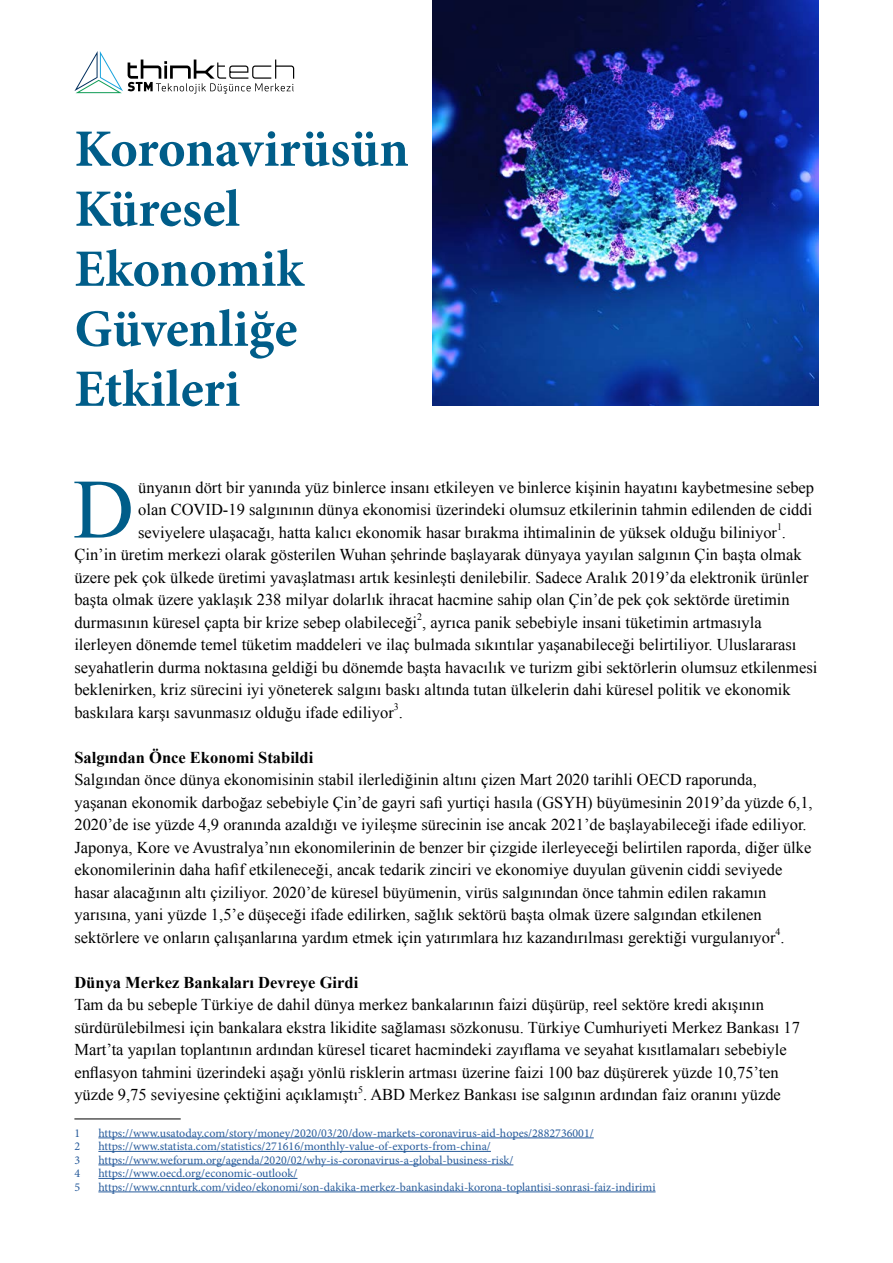
<style>
.page{position:relative;width:893px;height:1263px;background:#fff}
.page>*{position:absolute;margin:0;border:0;box-sizing:border-box;transform-origin:0 0}
.t1{font:84.45px "Times New Roman";color:#005d89}
.t2{font:700 52.5px/60px "Minion Pro";color:#005d89}
.t3{font:16.5px/22.5px "Times New Roman";color:#000}
.t4{font:700 16.5px "Times New Roman";color:#000}
.t5{font:12px "Minion Pro";color:#275b9b}
.t6{font:9.9px "Times New Roman";color:#000}
.s1{font-size:16.5px}
</style>
<div class="page">
<svg style="left:74px;top:51px;width:220px;height:43px"></svg>
<hr style="left:74px;top:1119px;width:107px;height:1px;background:#000">
<hr style="left:98px;top:1137px;width:496px;height:1px;background:#275b9b">
<hr style="left:98px;top:1151px;width:393px;height:1px;background:#275b9b">
<hr style="left:98px;top:1164px;width:415px;height:1px;background:#275b9b">
<hr style="left:98px;top:1178px;width:199px;height:1px;background:#275b9b">
<hr style="left:98px;top:1191px;width:557px;height:1px;background:#275b9b">
<img style="left:432px;top:0;width:387px;height:405px">
<h2 class="t2" style="left:74px;top:118px;width:336px">Koronavirüsün<br>Küresel<br>Ekonomik<br>Güvenliğe<br>Etkileri</h2>
<h1 class="t1" style="left:73px;top:452px;width:62px">D</h1>
<p class="t3" style="left:138px;top:475px;width:677px;text-align:justify">ünyanın dört bir yanında yüz binlerce insanı etkileyen ve binlerce kişinin hayatını kaybetmesine sebep olan COVID-19 salgınının dünya ekonomisi üzerindeki olumsuz etkilerinin tahmin edilenden de ciddi seviyelere ulaşacağı, hatta kalıcı ekonomik hasar bırakma ihtimalinin de yüksek olduğu biliniyor .</p>
<p class="t6" style="left:777px;top:520px;width:6px">1</p>
<p class="t3" style="left:74px;top:543px;width:736px">Çin’in üretim merkezi olarak gösterilen Wuhan şehrinde başlayarak dünyaya yayılan salgının Çin başta olmak üzere pek çok ülkede üretimi yavaşlatması artık kesinleşti denilebilir. Sadece Aralık 2019’da elektronik ürünler başta olmak üzere yaklaşık 238 milyar dolarlık ihracat hacmine sahip olan Çin’de pek çok sektörde üretimin durmasının küresel çapta bir krize sebep olabileceği , ayrıca panik sebebiyle insani tüketimin artmasıyla</p>
<p class="t6" style="left:417px;top:610px;width:6px">2</p>
<p class="t3" style="left:74px;top:633px;width:744px">ilerleyen dönemde temel tüketim maddeleri ve ilaç bulmada sıkıntılar yaşanabileceği belirtiliyor. Uluslararası seyahatlerin durma noktasına geldiği bu dönemde başta havacılık ve turizm gibi sektörlerin olumsuz etkilenmesi beklenirken, kriz sürecini iyi yöneterek salgını baskı altında tutan ülkelerin dahi küresel politik ve ekonomik baskılara karşı savunmasız olduğu ifade ediliyor .</p>
<p class="t6" style="left:394px;top:700px;width:6px">3</p>
<p class="t4" style="left:74px;top:746px;width:240px">Salgından Önce Ekonomi Stabildi</p>
<p class="t3" style="left:74px;top:768px;width:740px">Salgından önce dünya ekonomisinin stabil ilerlediğinin altını çizen Mart 2020 tarihli OECD raporunda, yaşanan ekonomik darboğaz sebebiyle Çin’de gayri safi yurtiçi hasıla (GSYH) büyümesinin 2019’da yüzde 6,1, 2020’de ise yüzde 4,9 oranında azaldığı ve iyileşme sürecinin ise ancak 2021’de başlayabileceği ifade ediliyor.<br>Japonya, Kore ve Avustralya’nın ekonomilerinin de benzer bir çizgide ilerleyeceği belirtilen raporda, diğer ülke ekonomilerinin daha hafif etkileneceği, ancak tedarik zinciri ve ekonomiye duyulan güvenin ciddi seviyede hasar alacağının altı çiziliyor. 2020’de küresel büyümenin, virüs salgınından önce tahmin edilen rakamın yarısına, yani yüzde 1,5’e düşeceği ifade edilirken, sağlık sektörü başta olmak üzere salgından etkilenen sektörlere ve onların çalışanlarına yardım etmek için yatırımlara hız kazandırılması gerektiği vurgulanıyor</p>
<p class="t6" style="left:776px;top:925px;width:11px">4<span class="s1">.</span></p>
<p class="t4" style="left:74px;top:971px;width:285px">Dünya Merkez Bankaları Devreye Girdi</p>
<p class="t3" style="left:74px;top:993px;width:727px">Tam da bu sebeple Türkiye de dahil dünya merkez bankalarının faizi düşürüp, reel sektöre kredi akışının sürdürülebilmesi için bankalara ekstra likidite sağlaması sözkonusu. Türkiye Cumhuriyeti Merkez Bankası 17<br>Mart’ta yapılan toplantının ardından küresel ticaret hacmindeki zayıflama ve seyahat kısıtlamaları sebebiyle enflasyon tahmini üzerindeki aşağı yönlü risklerin artması üzerine faizi 100 baz düşürerek yüzde 10,75’ten yüzde 9,75 seviyesine çektiğini açıklamıştı . ABD Merkez Bankası ise salgının ardından faiz oranını yüzde</p>
<p class="t6" style="left:358px;top:1083px;width:6px">5</p>
<p class="t5" style="left:74px;top:1125px;width:7px">1</p>
<p class="t5" style="left:98px;top:1125px;width:497px">https://www.usatoday.com/story/money/2020/03/20/dow-markets-coronavirus-aid-hopes/2882736001/</p>
<p class="t5" style="left:74px;top:1138px;width:7px">2</p>
<p class="t5" style="left:98px;top:1138px;width:394px">https://www.statista.com/statistics/271616/monthly-value-of-exports-from-china/</p>
<p class="t5" style="left:74px;top:1152px;width:7px">3</p>
<p class="t5" style="left:98px;top:1152px;width:417px">https://www.weforum.org/agenda/2020/02/why-is-coronavirus-a-global-business-risk/</p>
<p class="t5" style="left:74px;top:1165px;width:7px">4</p>
<p class="t5" style="left:98px;top:1165px;width:201px">https://www.oecd.org/economic-outlook/</p>
<p class="t5" style="left:74px;top:1179px;width:7px">5</p>
<p class="t5" style="left:98px;top:1179px;width:559px">https://www.cnnturk.com/video/ekonomi/son-dakika-merkez-bankasindaki-korona-toplantisi-sonrasi-faiz-indirimi</p>
</div>
